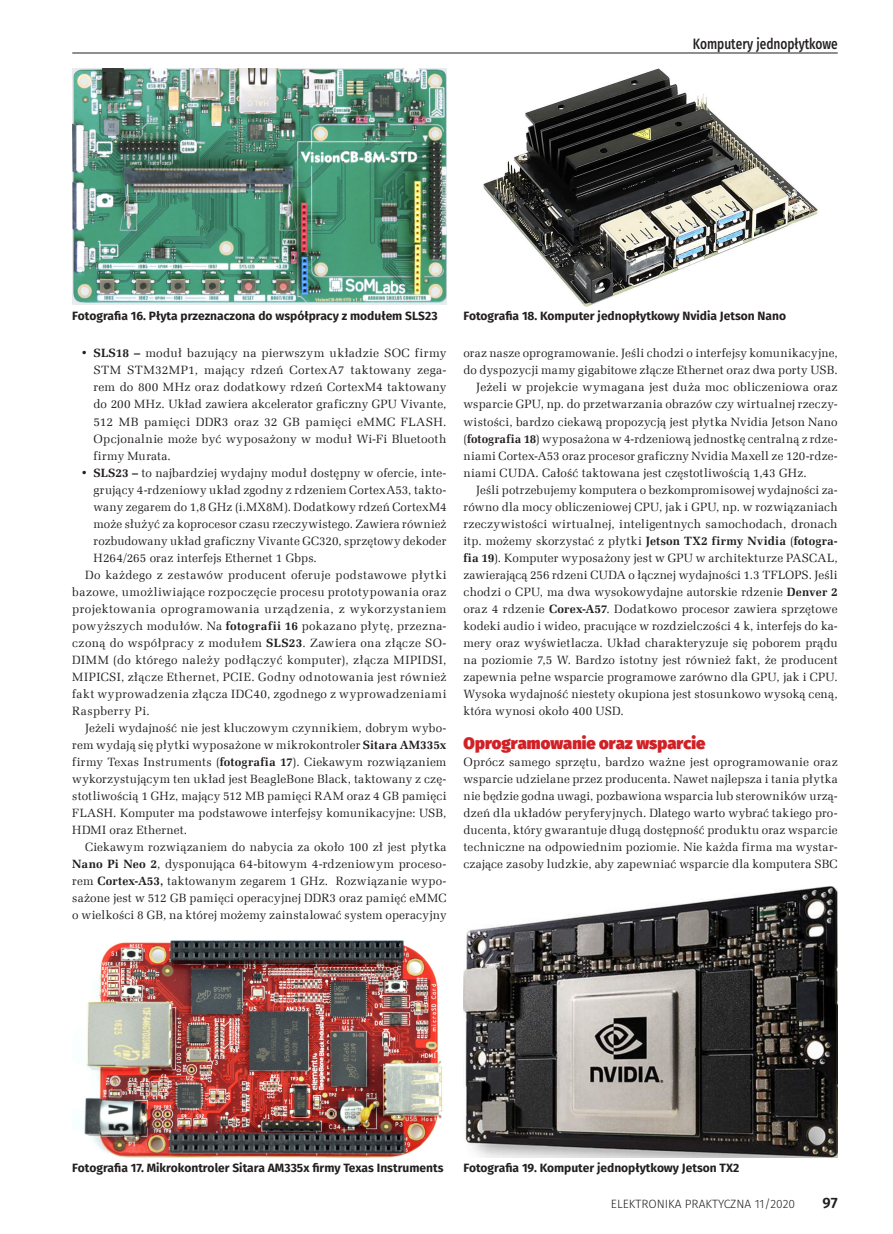
<style>
.page{position:relative;width:893px;height:1234px;background:#fff}
.page>*{position:absolute;margin:0;border:0;box-sizing:border-box;transform-origin:0 0}
._3_Srodtytul{font:900 16.5px "Fira Sans";color:#d12126}
.t1{font:500 15px "Fira Sans";color:#231f20;scale:.8 1}
.t2{font:600 15px "Fira Sans";color:#231f20}
._1_Body{font:12px/17px "Zapf Ellipt EU";letter-spacing:.015em;color:#231f20;text-align:justify}
._4_Podpis{font:700 12px "Fira Sans";color:#231f20}
.t3{font:300 12px "Fira Sans";color:#231f20}
.s1{font-weight:700}
</style>
<div class="page">
<hr style="left:72px;top:53px;width:766px;height:1px;background:#231f20">
<img style="left:72px;top:68px;width:374px;height:236px">
<img style="left:84px;top:940px;width:359px;height:217px">
<img style="left:483px;top:68px;width:335px;height:238px">
<img style="left:463px;top:886px;width:375px;height:271px">
<p class="t1" style="left:693px;top:32px;width:182px">Komputery jednopłytkowe</p>
<p class="_4_Podpis" style="left:72px;top:306px;width:367px">Fotografia 16. Płyta przeznaczona do współpracy z modułem SLS23</p>
<p class="_1_Body" style="left:94px;top:345px;width:354px;text-indent:-13px"><span class="s1">• SLS18 –</span> moduł bazujący na pierwszym układzie SOC firmy STM STM32MP1, mający rdzeń CortexA7 taktowany zega&shy;rem do 800 MHz oraz dodatkowy rdzeń CortexM4 taktowany do 200 MHz. Układ zawiera akcelerator graficzny GPU Vivante, 512 MB pamięci DDR3 oraz 32 GB pamięci eMMC FLASH.<br>Opcjonalnie może być wyposażony w moduł Wi-Fi Bluetooth firmy Murata.</p>
<p class="_1_Body" style="left:94px;top:464px;width:354px;text-indent:-13px"><span class="s1">• SLS23 –</span> to najbardziej wydajny moduł dostępny w ofercie, inte&shy;grujący 4-rdzeniowy układ zgodny z rdzeniem CortexA53, takto&shy;wany zegarem do 1,8 GHz (i.MX8M). Dodatkowy rdzeń CortexM4 może służyć za koprocesor czasu rzeczywistego. Zawiera również rozbudowany układ graficzny Vivante GC320, sprzętowy dekoder H264/265 oraz interfejs Ethernet 1 Gbps.</p>
<p class="_1_Body" style="left:72px;top:566px;width:376px;text-indent:13px">Do każdego z zestawów producent oferuje podstawowe płytki bazowe, umożliwiające rozpoczęcie procesu prototypowania oraz projektowania oprogramowania urządzenia, z wykorzystaniem powyższych modułów. Na <span class="s1">fotografii 16</span> pokazano płytę, przezna&shy;czoną do współpracy z modułem <span class="s1">SLS23</span>. Zawiera ona złącze SO-DIMM (do którego należy podłączyć komputer), złącza MIPIDSI, MIPICSI, złącze Ethernet, PCIE. Godny odnotowania jest również fakt wyprowadzenia złącza IDC40, zgodnego z wyprowadzeniami Raspberry Pi.</p>
<p class="_1_Body" style="left:72px;top:719px;width:376px;text-indent:13px">Jeżeli wydajność nie jest kluczowym czynnikiem, dobrym wybo&shy;rem wydają się płytki wyposażone w mikrokontroler <span class="s1">Sitara AM335x </span>firmy Texas Instruments (<span class="s1">fotografia 17</span>). Ciekawym rozwiązaniem wykorzystującym ten układ jest BeagleBone Black, taktowany z czę&shy;stotliwością 1 GHz, mający 512 MB pamięci RAM oraz 4 GB pamięci FLASH. Komputer ma podstawowe interfejsy komunikacyjne: USB, HDMI oraz Ethernet.</p>
<p class="_1_Body" style="left:72px;top:838px;width:376px;text-indent:13px">Ciekawym rozwiązaniem do nabycia za około 100 zł jest płytka <span class="s1">Nano Pi Neo 2</span>, dysponująca 64-bitowym 4-rdzeniowym proceso&shy;rem <span class="s1">Cortex-A53,</span> taktowanym zegarem 1 GHz. Rozwiązanie wypo&shy;sażone jest w 512 GB pamięci operacyjnej DDR3 oraz pamięć eMMC o wielkości 8 GB, na której możemy zainstalować system operacyjny</p>
<p class="_4_Podpis" style="left:463px;top:306px;width:324px">Fotografia 18. Komputer jednopłytkowy Nvidia Jetson Nano</p>
<p class="_1_Body" style="left:463px;top:345px;width:376px">oraz nasze oprogramowanie. Jeśli chodzi o interfejsy komunikacyjne, do dyspozycji mamy gigabitowe złącze Ethernet oraz dwa porty USB.</p>
<p class="_1_Body" style="left:463px;top:379px;width:376px;text-indent:13px">Jeżeli w projekcie wymagana jest duża moc obliczeniowa oraz wsparcie GPU, np. do przetwarzania obrazów czy wirtualnej rzeczy&shy;wistości, bardzo ciekawą propozycją jest płytka Nvidia Jetson Nano (<span class="s1">fotografia 18</span>) wyposażona w 4-rdzeniową jednostkę centralną z rdze&shy;niami Cortex-A53 oraz procesor graficzny Nvidia Maxell ze 120-rdze&shy;niami CUDA. Całość taktowana jest częstotliwością 1,43 GHz.</p>
<p class="_1_Body" style="left:463px;top:481px;width:376px;text-indent:13px">Jeśli potrzebujemy komputera o bezkompromisowej wydajności za&shy;równo dla mocy obliczeniowej CPU, jak i GPU, np. w rozwiązaniach rzeczywistości wirtualnej, inteligentnych samochodach, dronach itp. możemy skorzystać z płytki <span class="s1">Jetson TX2 firmy Nvidia</span> (<span class="s1">fotogra&shy;fia 19</span>). Komputer wyposażony jest w GPU w architekturze PASCAL, zawierającą 256 rdzeni CUDA o łącznej wydajności 1.3 TFLOPS. Jeśli chodzi o CPU, ma dwa wysokowydajne autorskie rdzenie <span class="s1">Denver 2 </span>oraz 4 rdzenie <span class="s1">Corex-A57</span>. Dodatkowo procesor zawiera sprzętowe kodeki audio i wideo, pracujące w rozdzielczości 4 k, interfejs do ka&shy;mery oraz wyświetlacza. Układ charakteryzuje się poborem prądu na poziomie 7,5 W. Bardzo istotny jest również fakt, że producent zapewnia pełne wsparcie programowe zarówno dla GPU, jak i CPU.<br>Wysoka wydajność niestety okupiona jest stosunkowo wysoką ceną, która wynosi około 400 USD.</p>
<p class="_3_Srodtytul" style="left:463px;top:727px;width:243px">Oprogramowanie oraz wsparcie</p>
<p class="_1_Body" style="left:463px;top:753px;width:376px">Oprócz samego sprzętu, bardzo ważne jest oprogramowanie oraz wsparcie udzielane przez producenta. Nawet najlepsza i tania płytka nie będzie godna uwagi, pozbawiona wsparcia lub sterowników urzą&shy;dzeń dla układów peryferyjnych. Dlatego warto wybrać takiego pro&shy;ducenta, który gwarantuje długą dostępność produktu oraz wsparcie techniczne na odpowiednim poziomie. Nie każda firma ma wystar&shy;czające zasoby ludzkie, aby zapewniać wsparcie dla komputera SBC</p>
<p class="_4_Podpis" style="left:72px;top:1156px;width:373px">Fotografia 17. Mikrokontroler Sitara AM335x firmy Texas Instruments</p>
<p class="_4_Podpis" style="left:463px;top:1156px;width:277px">Fotografia 19. Komputer jednopłytkowy Jetson TX2</p>
<p class="t3" style="left:611px;top:1195px;width:186px">ELEKTRONIKA PRAKTYCZNA 11/2020</p>
<p class="t2" style="left:823px;top:1190px;width:17px">97</p>
</div>
